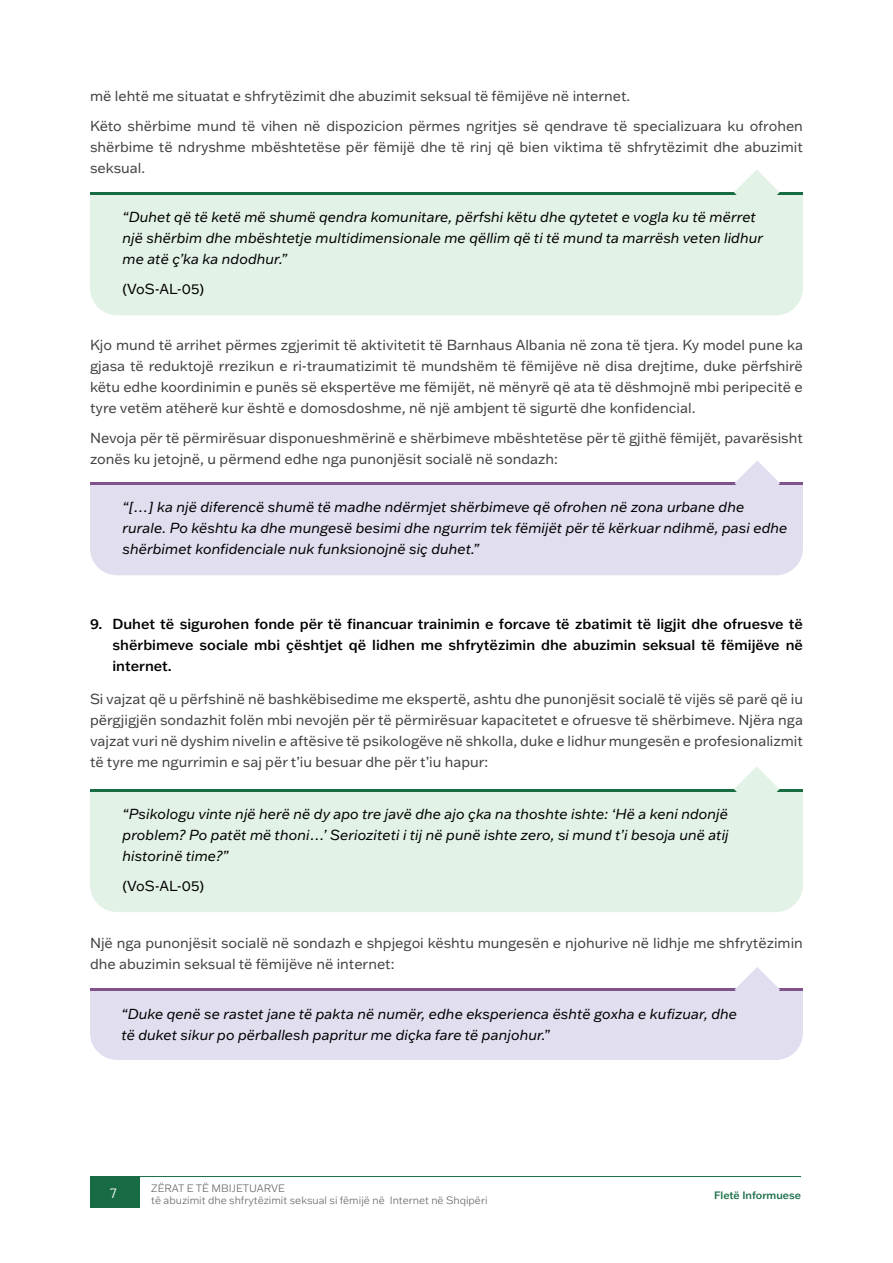
<style>
.page{position:relative;width:893px;height:1263px;background:#fff}
.page>*{position:absolute;margin:0;border:0;box-sizing:border-box;transform-origin:0 0}
.t1{font:14.25px/21px "Franklin Gothic ATF";color:#414042}
.t2{font:italic 14.25px/21px "Franklin Gothic ATF";color:#000}
.t3{font:500 14.25px/21px "Franklin Gothic ATF";color:#000;text-align:justify}
.t4{font:14.25px "Franklin Gothic ATF";color:#000}
.t5{font:13.5px "Barlow";color:#fff}
.t6{font:300 10.5px/12.6px "Franklin Gothic ATF";color:#636466}
.t7{font:500 10.5px "Franklin Gothic ATF";color:#176c44}
</style>
<div class="page">
<div style="left:90px;top:1176px;width:50px;height:31px;background:#176c44"></div>
<hr style="left:140px;top:1176px;width:661px;height:1px;background:#176c44">
<div style="left:90px;top:484px;width:713px;height:91px;background:#e0deef"></div>
<hr style="left:90px;top:482px;width:713px;height:2px;background:#7f528b">
<svg style="left:734px;top:460px;width:46px;height:46px"></svg>
<div style="left:90px;top:791px;width:713px;height:121px;background:#e3f2e7"></div>
<hr style="left:90px;top:789px;width:713px;height:2px;background:#176c44">
<svg style="left:734px;top:766px;width:45px;height:46px"></svg>
<div style="left:90px;top:194px;width:713px;height:121px;background:#e3f2e7"></div>
<hr style="left:90px;top:192px;width:713px;height:2px;background:#176c44">
<svg style="left:734px;top:170px;width:45px;height:45px"></svg>
<div style="left:90px;top:991px;width:713px;height:69px;background:#e0deef"></div>
<hr style="left:90px;top:989px;width:713px;height:2px;background:#7f528b">
<svg style="left:734px;top:967px;width:46px;height:45px"></svg>
<p class="t1" style="left:90px;top:80px;width:714px;line-height:30px">më lehtë me situatat e shfrytëzimit dhe abuzimit seksual të fëmijëve në internet.<br>Këto shërbime mund të vihen në dispozicion përmes ngritjes së qendrave të specializuara ku ofrohen</p>
<p class="t1" style="left:90px;top:136px;width:714px">shërbime të ndryshme mbështetëse për fëmijë dhe të rinj që bien viktima të shfrytëzimit dhe abuzimit seksual.</p>
<p class="t2" style="left:123px;top:206px;width:642px">“Duhet që të ketë më shumë qendra komunitare, përfshi këtu dhe qytetet e vogla ku të mërret një shërbim dhe mbështetje multidimensionale me qëllim që ti të mund ta marrësh veten lidhur me atë ç’ka ka ndodhur.”</p>
<p class="t4" style="left:123px;top:280px;width:83px">(VoS-AL-05)</p>
<p class="t1" style="left:90px;top:334px;width:714px;text-align:justify">Kjo mund të arrihet përmes zgjerimit të aktivitetit të Barnhaus Albania në zona të tjera. Ky model pune ka gjasa të reduktojë rrezikun e ri-traumatizimit të mundshëm të fëmijëve në disa drejtime, duke përfshirë këtu edhe koordinimin e punës së ekspertëve me fëmijët, në mënyrë që ata të dëshmojnë mbi peripecitë e tyre vetëm atëherë kur është e domosdoshme, në një ambjent të sigurtë dhe konfidencial.</p>
<p class="t1" style="left:90px;top:427px;width:714px">Nevoja për të përmirësuar disponueshmërinë e shërbimeve mbështetëse për të gjithë fëmijët, pavarësisht zonës ku jetojnë, u përmend edhe nga punonjësit socialë në sondazh:</p>
<p class="t2" style="left:123px;top:496px;width:666px">“[…] ka një diferencë shumë të madhe ndërmjet shërbimeve që ofrohen në zona urbane dhe rurale. Po kështu ka dhe mungesë besimi dhe ngurrim tek fëmijët për të kërkuar ndihmë, pasi edhe shërbimet konfidenciale nuk funksionojnë siç duhet.”</p>
<p class="t3" style="left:113px;top:613px;width:692px;text-indent:-23px">9. Duhet të sigurohen fonde për të financuar trainimin e forcave të zbatimit të ligjit dhe ofruesve të shërbimeve sociale mbi çështjet që lidhen me shfrytëzimin dhe abuzimin seksual të fëmijëve në internet.</p>
<p class="t1" style="left:90px;top:688px;width:714px;text-align:justify">Si vajzat që u përfshinë në bashkëbisedime me ekspertë, ashtu dhe punonjësit socialë të vijës së parë që iu përgjigjën sondazhit folën mbi nevojën për të përmirësuar kapacitetet e ofruesve të shërbimeve. Njëra nga vajzat vuri në dyshim nivelin e aftësive të psikologëve në shkolla, duke e lidhur mungesën e profesionalizmit të tyre me ngurrimin e saj për t’iu besuar dhe për t’iu hapur:</p>
<p class="t2" style="left:123px;top:803px;width:608px;text-align:justify">“Psikologu vinte një herë në dy apo tre javë dhe ajo çka na thoshte ishte: ‘Hë a keni ndonjë problem? Po patët më thoni…’ Serioziteti i tij në punë ishte zero, si mund t’i besoja unë atij historinë time?”</p>
<p class="t4" style="left:123px;top:876px;width:83px">(VoS-AL-05)</p>
<p class="t1" style="left:90px;top:931px;width:714px">Një nga punonjësit socialë në sondazh e shpjegoi kështu mungesën e njohurive në lidhje me shfrytëzimin dhe abuzimin seksual të fëmijëve në internet:</p>
<p class="t2" style="left:121px;top:1003px;width:617px">“Duke qenë se rastet jane të pakta në numër, edhe eksperienca është goxha e kufizuar, dhe të duket sikur po përballesh papritur me diçka fare të panjohur.”</p>
<p class="t5" style="left:110px;top:1183px;width:8px">7</p>
<p class="t6" style="left:151px;top:1181px;width:338px">ZËRAT E TË MBIJETUARVE<br>të abuzimit dhe shfrytëzimit seksual si fëmijë në Internet në Shqipëri</p>
<p class="t7" style="left:714px;top:1188px;width:89px">Fletë Informuese</p>
</div>
